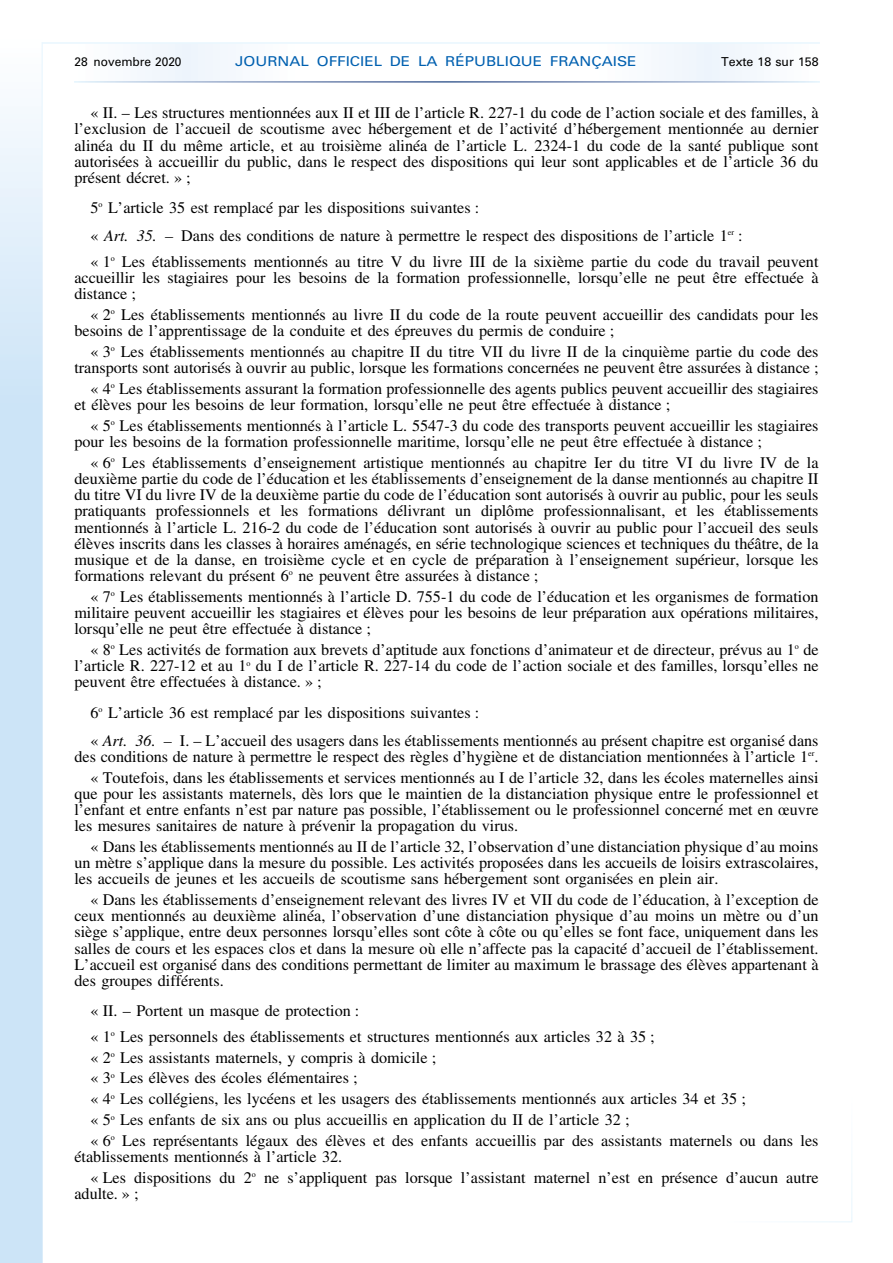
<style>
.page{position:relative;width:893px;height:1263px;background:#fff}
.page>*{position:absolute;margin:0;border:0;box-sizing:border-box;transform-origin:0 0}
.t1{font:16.2px/16.2px "Times LT Std";color:#000;text-align:justify}
.t2{font:13.65px "Univers LT Std";color:#0060b0;scale:1.13 1}
.t3{font:12.3px "Univers LT Std";color:#000}
.s1{font-style:italic}
</style>
<div class="page">
<img style="left:0;top:42px;width:852px;height:1221px">
<p class="t3" style="left:74px;top:57px;width:109px">28 novembre 2020</p>
<p class="t2" style="left:235px;top:56px;width:357px">JOURNAL OFFICIEL DE LA RÉPUBLIQUE FRANÇAISE</p>
<p class="t3" style="left:721px;top:57px;width:99px">Texte 18 sur 158</p>
<p class="t1" style="left:74px;top:107px;width:746px;text-indent:16px">« II. – Les structures mentionnées aux II et III de l’article R. 227-1 du code de l’action sociale et des familles, à l’exclusion de l’accueil de scoutisme avec hébergement et de l’activité d’hébergement mentionnée au dernier alinéa du II du même article, et au troisième alinéa de l’article L. 2324-1 du code de la santé publique sont autorisées à accueillir du public, dans le respect des dispositions qui leur sont applicables et de l’article 36 du présent décret. » ;</p>
<p class="t1" style="left:91px;top:196px;width:654px;line-height:27.9px">5<sup>o</sup> L’article 35 est remplacé par les dispositions suivantes :<br>« <span class="s1">Art. 35. –</span> Dans des conditions de nature à permettre le respect des dispositions de l’article 1<sup>er</sup> :</p>
<p class="t1" style="left:74px;top:256px;width:746px;text-indent:16px">« 1<sup>o</sup> Les établissements mentionnés au titre V du livre III de la sixième partie du code du travail peuvent accueillir les stagiaires pour les besoins de la formation professionnelle, lorsqu’elle ne peut être effectuée à distance ;</p>
<p class="t1" style="left:74px;top:309px;width:746px;text-indent:16px">« 2<sup>o</sup> Les établissements mentionnés au livre II du code de la route peuvent accueillir des candidats pour les besoins de l’apprentissage de la conduite et des épreuves du permis de conduire ;</p>
<p class="t1" style="left:74px;top:346px;width:746px;text-align:right">« 3<sup>o</sup> Les établissements mentionnés au chapitre II du titre VII du livre II de la cinquième partie du code des transports sont autorisés à ouvrir au public, lorsque les formations concernées ne peuvent être assurées à distance ;</p>
<p class="t1" style="left:74px;top:383px;width:746px;text-indent:16px">« 4<sup>o</sup> Les établissements assurant la formation professionnelle des agents publics peuvent accueillir des stagiaires et élèves pour les besoins de leur formation, lorsqu’elle ne peut être effectuée à distance ;</p>
<p class="t1" style="left:74px;top:420px;width:746px;text-indent:16px">« 5<sup>o</sup> Les établissements mentionnés à l’article L. 5547-3 du code des transports peuvent accueillir les stagiaires pour les besoins de la formation professionnelle maritime, lorsqu’elle ne peut être effectuée à distance ;</p>
<p class="t1" style="left:74px;top:457px;width:746px;text-indent:16px">« 6<sup>o</sup> Les établissements d’enseignement artistique mentionnés au chapitre Ier du titre VI du livre IV de la deuxième partie du code de l’éducation et les établissements d’enseignement de la danse mentionnés au chapitre II du titre VI du livre IV de la deuxième partie du code de l’éducation sont autorisés à ouvrir au public, pour les seuls pratiquants professionnels et les formations délivrant un diplôme professionnalisant, et les établissements mentionnés à l’article L. 216-2 du code de l’éducation sont autorisés à ouvrir au public pour l’accueil des seuls élèves inscrits dans les classes à horaires aménagés, en série technologique sciences et techniques du théâtre, de la musique et de la danse, en troisième cycle et en cycle de préparation à l’enseignement supérieur, lorsque les formations relevant du présent 6<sup>o</sup> ne peuvent être assurées à distance ;</p>
<p class="t1" style="left:74px;top:591px;width:746px;text-indent:16px">« 7<sup>o</sup> Les établissements mentionnés à l’article D. 755-1 du code de l’éducation et les organismes de formation militaire peuvent accueillir les stagiaires et élèves pour les besoins de leur préparation aux opérations militaires, lorsqu’elle ne peut être effectuée à distance ;</p>
<p class="t1" style="left:74px;top:644px;width:746px;text-indent:16px">« 8<sup>o</sup> Les activités de formation aux brevets d’aptitude aux fonctions d’animateur et de directeur, prévus au 1<sup>o</sup> de l’article R. 227-12 et au 1<sup>o</sup> du I de l’article R. 227-14 du code de l’action sociale et des familles, lorsqu’elles ne peuvent être effectuées à distance. » ;</p>
<p class="t1" style="left:91px;top:701px;width:729px;line-height:27.9px">6<sup>o</sup> L’article 36 est remplacé par les dispositions suivantes :<br>« <span class="s1">Art. 36. –</span> I. – L’accueil des usagers dans les établissements mentionnés au présent chapitre est organisé dans</p>
<p class="t1" style="left:74px;top:748px;width:746px;line-height:20.9px;text-align:right">des conditions de nature à permettre le respect des règles d’hygiène et de distanciation mentionnées à l’article 1<sup>er</sup>. « Toutefois, dans les établissements et services mentionnés au I de l’article 32, dans les écoles maternelles ainsi</p>
<p class="t1" style="left:74px;top:788px;width:746px">que pour les assistants maternels, dès lors que le maintien de la distanciation physique entre le professionnel et l’enfant et entre enfants n’est par nature pas possible, l’établissement ou le professionnel concerné met en œuvre les mesures sanitaires de nature à prévenir la propagation du virus.</p>
<p class="t1" style="left:74px;top:841px;width:746px;text-indent:16px">« Dans les établissements mentionnés au II de l’article 32, l’observation d’une distanciation physique d’au moins un mètre s’applique dans la mesure du possible. Les activités proposées dans les accueils de loisirs extrascolaires, les accueils de jeunes et les accueils de scoutisme sans hébergement sont organisées en plein air.</p>
<p class="t1" style="left:74px;top:894px;width:746px;text-indent:16px">« Dans les établissements d’enseignement relevant des livres IV et VII du code de l’éducation, à l’exception de ceux mentionnés au deuxième alinéa, l’observation d’une distanciation physique d’au moins un mètre ou d’un siège s’applique, entre deux personnes lorsqu’elles sont côte à côte ou qu’elles se font face, uniquement dans les salles de cours et les espaces clos et dans la mesure où elle n’affecte pas la capacité d’accueil de l’établissement.<br>L’accueil est organisé dans des conditions permettant de limiter au maximum le brassage des élèves appartenant à des groupes différents.</p>
<p class="t1" style="left:91px;top:1000px;width:566px;line-height:25.5px">« II. – Portent un masque de protection :<br>« 1<sup>o</sup> Les personnels des établissements et structures mentionnés aux articles 32 à 35 ;</p>
<p class="t1" style="left:91px;top:1049px;width:729px;line-height:20.9px;text-align:left">« 2<sup>o</sup> Les assistants maternels, y compris à domicile ;<br>« 3<sup>o</sup> Les élèves des écoles élémentaires ;<br>« 4<sup>o</sup> Les collégiens, les lycéens et les usagers des établissements mentionnés aux articles 34 et 35 ;<br>« 5<sup>o</sup> Les enfants de six ans ou plus accueillis en application du II de l’article 32 ;<br>« 6<sup>o</sup> Les représentants légaux des élèves et des enfants accueillis par des assistants maternels ou dans les</p>
<p class="t1" style="left:91px;top:1149px;width:729px;line-height:20.9px;text-indent:-16px">établissements mentionnés à l’article 32.<br>« Les dispositions du 2<sup>o</sup> ne s’appliquent pas lorsque l’assistant maternel n’est en présence d’aucun autre</p>
<p class="t1" style="left:74px;top:1188px;width:66px">adulte. » ;</p>
</div>
